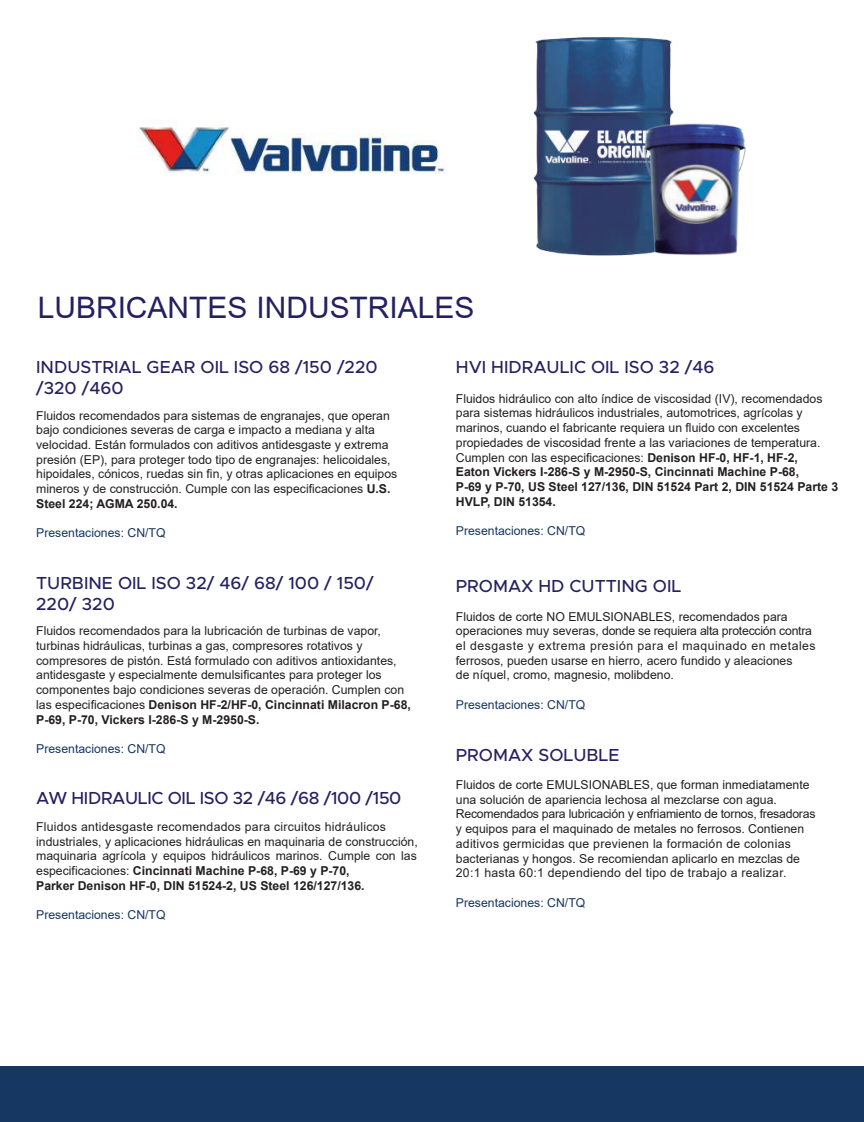
<style>
.page{position:relative;width:864px;height:1122px;background:#fff}
.page>*{position:absolute;margin:0;border:0;box-sizing:border-box;transform-origin:0 0}
.t1{font:33.25px "Miriam";color:#252161}
.t2{font:500 17.5px/21px "Metropolis";color:#252161}
.t3{font:500 17.5px "Metropolis";letter-spacing:-.02em;color:#252161}
.t4{font:12.25px/14.7px "Arial";color:#231f20}
.t5{font:12.25px "Arial";color:#163762}
.s1{font-weight:700}
</style>
<div class="page">
<div style="left:0;top:1066px;width:863px;height:55px;background:#163762"></div>
<img style="left:533px;top:37px;width:139px;height:218px">
<img style="left:575px;top:89px;width:171px;height:167px">
<img style="left:136px;top:121px;width:311px;height:53px">
<h1 class="t1" style="left:38px;top:290px;width:437px">LUBRICANTES INDUSTRIALES</h1>
<h2 class="t2" style="left:36px;top:356px;width:343px">INDUSTRIAL GEAR OIL ISO 68 /150 /220 /320 /460</h2>
<p class="t4" style="left:36px;top:408px;width:362px">Fluidos recomendados para sistemas de engranajes, que operan bajo condiciones severas de carga e impacto a mediana y alta velocidad. Están formulados con aditivos antidesgaste y extrema presión (EP), para proteger todo tipo de engranajes: helicoidales, hipoidales, cónicos, ruedas sin fin, y otras aplicaciones en equipos mineros y de construcción. Cumple con las especificaciones <span class="s1">U.S.<br>Steel 224; AGMA 250.04.</span></p>
<p class="t5" style="left:36px;top:524px;width:131px">Presentaciones: CN/TQ</p>
<h2 class="t2" style="left:36px;top:572px;width:339px">TURBINE OIL ISO 32/ 46/ 68/ 100 / 150/<br>220/ 320</h2>
<p class="t4" style="left:36px;top:623px;width:376px">Fluidos recomendados para la lubricación de turbinas de vapor, turbinas hidráulicas, turbinas a gas, compresores rotativos y compresores de pistón. Está formulado con aditivos antioxidantes, antidesgaste y especialmente demulsificantes para proteger los componentes bajo condiciones severas de operación. Cumplen con las especificaciones <span class="s1">Denison HF-2/HF-0, Cincinnati Milacron P-68, P-69, P-70, Vickers I-286-S y M-2950-S.</span></p>
<p class="t5" style="left:36px;top:740px;width:131px">Presentaciones: CN/TQ</p>
<h2 class="t3" style="left:36px;top:787px;width:366px">AW HIDRAULIC OIL ISO 32 /46 /68 /100 /150</h2>
<p class="t4" style="left:36px;top:819px;width:383px">Fluidos antidesgaste recomendados para circuitos hidráulicos industriales, y aplicaciones hidráulicas en maquinaria de construcción, maquinaria agrícola y equipos hidráulicos marinos. Cumple con las especificaciones: <span class="s1">Cincinnati Machine P-68, P-69 y P-70,<br>Parker Denison HF-0, DIN 51524-2, US Steel 126/127/136.</span></p>
<p class="t5" style="left:36px;top:906px;width:131px">Presentaciones: CN/TQ</p>
<h2 class="t2" style="left:455px;top:356px;width:260px">HVI HIDRAULIC OIL ISO 32 /46</h2>
<p class="t4" style="left:455px;top:391px;width:383px">Fluidos hidráulico con alto índice de viscosidad (IV), recomendados para sistemas hidráulicos industriales, automotrices, agrícolas y marinos, cuando el fabricante requiera un fluido con excelentes propiedades de viscosidad frente a las variaciones de temperatura.<br>Cumplen con las especificaciones: <span class="s1">Denison HF-0, HF-1, HF-2,<br>Eaton Vickers I-286-S y M-2950-S, Cincinnati Machine P-68,<br>P-69 y P-70, US Steel 127/136, DIN 51524 Part 2, DIN 51524 Parte 3<br>HVLP, DIN 51354.</span></p>
<p class="t5" style="left:455px;top:522px;width:131px">Presentaciones: CN/TQ</p>
<h2 class="t2" style="left:455px;top:575px;width:227px">PROMAX HD CUTTING OIL</h2>
<p class="t4" style="left:455px;top:608px;width:361px">Fluidos de corte NO EMULSIONABLES, recomendados para operaciones muy severas, donde se requiera alta protección contra el desgaste y extrema presión para el maquinado en metales ferrosos, pueden usarse en hierro, acero fundido y aleaciones<br>de níquel, cromo, magnesio, molibdeno.</p>
<p class="t5" style="left:455px;top:695px;width:131px">Presentaciones: CN/TQ</p>
<h2 class="t2" style="left:455px;top:744px;width:165px">PROMAX SOLUBLE</h2>
<p class="t4" style="left:455px;top:777px;width:361px">Fluidos de corte EMULSIONABLES, que forman inmediatamente una solución de apariencia lechosa al mezclarse con agua.<br>Recomendados para lubricación y enfriamiento de tornos, fresadoras y equipos para el maquinado de metales no ferrosos. Contienen aditivos germicidas que previenen la formación de colonias bacterianas y hongos. Se recomiendan aplicarlo en mezclas de 20:1 hasta 60:1 dependiendo del tipo de trabajo a realizar.</p>
<p class="t5" style="left:455px;top:893px;width:131px">Presentaciones: CN/TQ</p>
</div>
